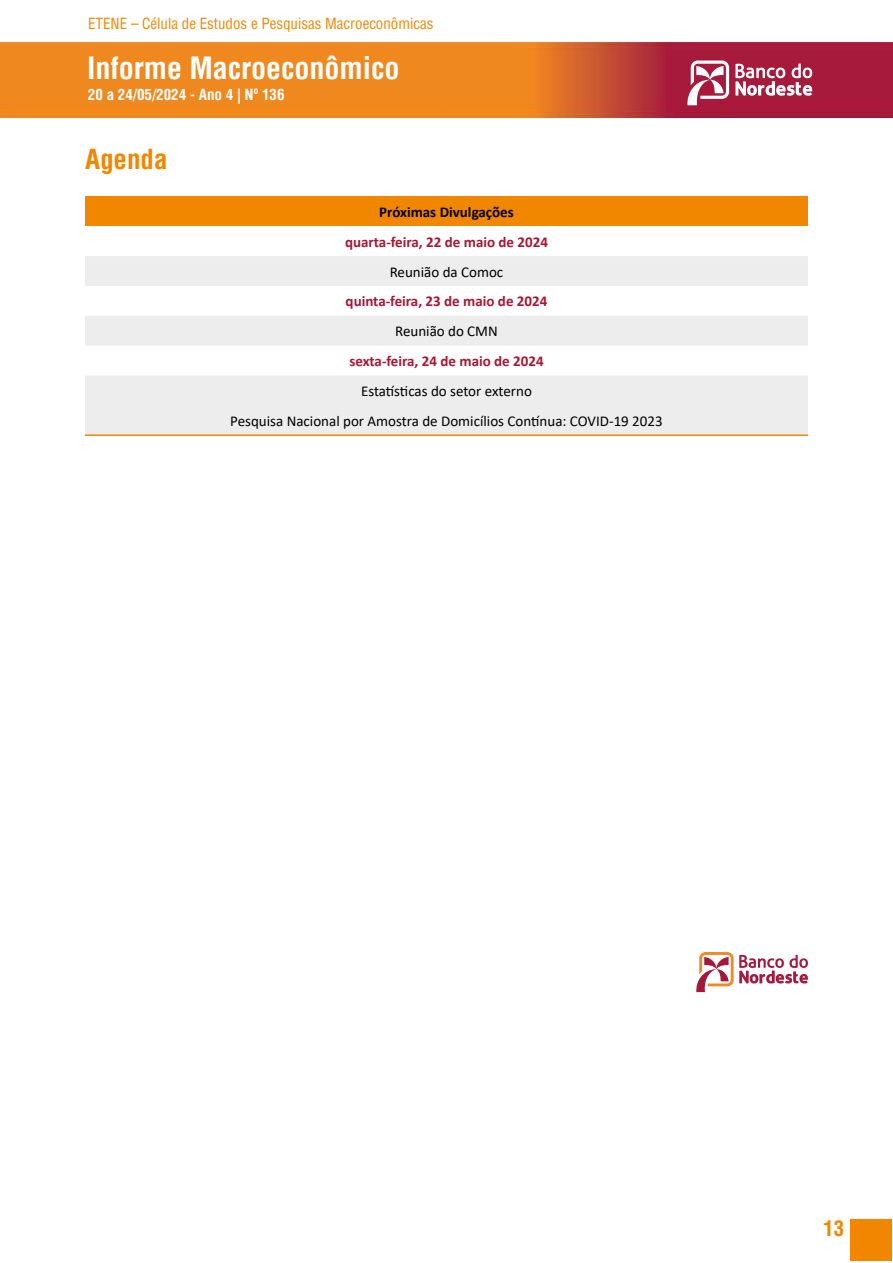
<style>
.page{position:relative;width:893px;height:1263px;background:#fff}
.page>*{position:absolute;margin:0;border:0;box-sizing:border-box;transform-origin:0 0}
.t1{font:700 condensed 30px "Helvetica";color:#fff}
.t2{font:700 condensed 27px "Helvetica";color:#f18700}
.t3{font:700 condensed 21px "Helvetica";color:#f18700}
.t4{font:15px/29.8px "Calibri";color:#000;text-align:center}
.t5{font:700 15px "Calibri";color:#a91634}
.t6{font:condensed 15px "Helvetica";color:#f18700}
.t7{font:700 condensed 15px "Helvetica";color:#fff}
.t8{font:700 15px "Calibri";color:#000}
</style>
<div class="page">
<img style="left:0;top:43px;width:893px;height:75px">
<svg style="left:686px;top:61px;width:43px;height:44px"></svg>
<svg style="left:735px;top:64px;width:77px;height:32px"></svg>
<div style="left:850px;top:1219px;width:42px;height:41px;background:#f18700"></div>
<div style="left:85px;top:196px;width:723px;height:30px;background:#f18700"></div>
<svg style="left:85px;top:256px;width:723px;height:178px;fill:#ededed"></svg>
<hr style="left:85px;top:434px;width:723px;height:2px;background:#f18700">
<svg style="left:696px;top:952px;width:112px;height:40px"></svg>
<p class="t6" style="left:88px;top:14px;width:347px">ETENE – Célula de Estudos e Pesquisas Macroeconômicas</p>
<h1 class="t1" style="left:87px;top:48px;width:314px">Informe Macroeconômico</h1>
<p class="t7" style="left:88px;top:85px;width:198px">20 a 24/05/2024 - Ano 4 | Nº 136</p>
<h2 class="t2" style="left:85px;top:141px;width:84px">Agenda</h2>
<p class="t8" style="left:379px;top:201px;width:136px">Próximas Divulgações</p>
<p class="t5" style="left:345px;top:231px;width:204px">quarta-feira, 22 de maio de 2024</p>
<p class="t4" style="left:390px;top:256px;width:115px">Reunião da Comoc</p>
<p class="t5" style="left:346px;top:291px;width:203px">quinta-feira, 23 de maio de 2024</p>
<p class="t4" style="left:395px;top:316px;width:104px">Reunião do CMN</p>
<p class="t5" style="left:349px;top:351px;width:196px">sexta-feira, 24 de maio de 2024</p>
<p class="t4" style="left:230px;top:376px;width:434px">Estatísticas do setor externo<br>Pesquisa Nacional por Amostra de Domicílios Contínua: COVID-19 2023</p>
<h3 class="t3" style="left:823px;top:1214px;width:22px">13</h3>
</div>
